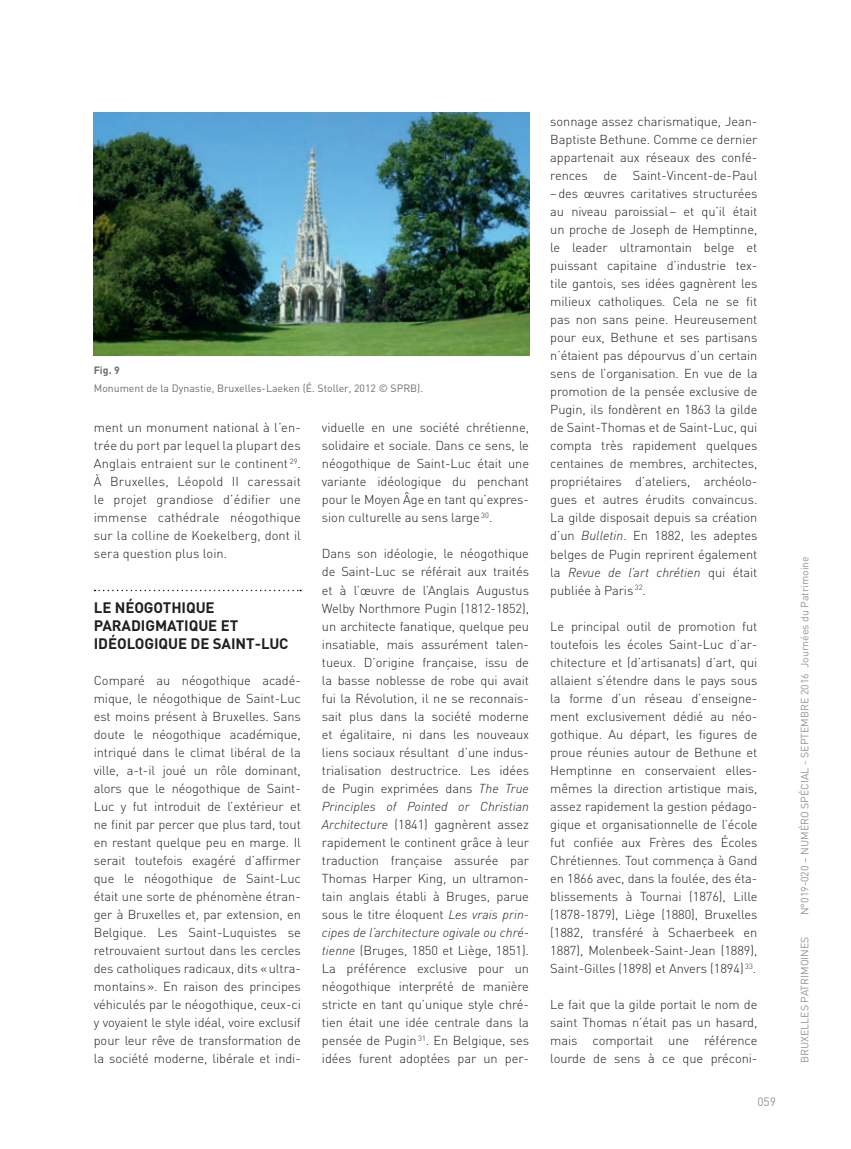
<style>
.page{position:relative;width:851px;height:1149px;background:#fff}
.page>*{position:absolute;margin:0;border:0;box-sizing:border-box;transform-origin:0 0}
.t1{font:700 15px/18px "DIN";letter-spacing:-.005em;color:#231f20}
.t2{font:300 12.9px/18px "DIN";letter-spacing:-.005em;color:#231f20;text-align:justify}
.t3{font:italic 300 12.9px "DINOT";color:#231f20}
.t4{font:12px "DIN";color:#939598}
.t5{font:10.5px "DIN";color:#939598}
.t6{font:10.5px "DIN";color:#6c6d70}
.t7{font:700 10.5px "DIN";color:#6c6d70}
.s1{font-family:"DINOT";font-style:italic}
.s2{font-family:"DIN";font-style:normal}
</style>
<div class="page">
<svg style="left:94px;top:589px;width:207px;height:2px"></svg>
<img style="left:94px;top:112px;width:435px;height:243px">
<p class="t7" style="left:94px;top:363px;width:28px">Fig. 9</p>
<p class="t6" style="left:94px;top:381px;width:331px">Monument de la Dynastie, Bruxelles-Laeken (É. Stoller, 2012 © SPRB).</p>
<p class="t2" style="left:322px;top:418px;width:208px">viduelle en une société chrétienne, solidaire et sociale. Dans ce sens, le néogothique de Saint-Luc était une variante idéologique du penchant pour le Moyen Âge en tant qu’expres&shy;sion culturelle au sens large <sup>30</sup>.</p>
<p class="t2" style="left:322px;top:544px;width:208px">Dans son idéologie, le néogothique de Saint-Luc se référait aux traités et à l’œuvre de l’Anglais Augustus Welby Northmore Pugin (1812-1852), un architecte fanatique, quelque peu insatiable, mais assurément talen&shy;tueux. D’origine française, issu de la basse noblesse de robe qui avait fui la Révolution, il ne se reconnais&shy;sait plus dans la société moderne et égalitaire, ni dans les nouveaux liens sociaux résultant d’une indus&shy;trialisation destructrice. Les idées de Pugin exprimées dans <span class="s1">The True</span></p>
<p class="t3" style="left:322px;top:798px;width:208px">Principles of Pointed or Christian</p>
<p class="t2" style="left:322px;top:814px;width:208px"><span class="s1">Architecture</span> (1841) gagnèrent assez rapidement le continent grâce à leur traduction française assurée par Thomas Harper King, un ultramon&shy;tain anglais établi à Bruges, parue sous le titre éloquent <span class="s1">Les vrais prin-</span></p>
<p class="t3" style="left:322px;top:924px;width:208px">cipes de l’architecture ogivale ou chré-</p>
<p class="t2" style="left:322px;top:940px;width:208px"><span class="s1">tienne</span> (Bruges, 1850 et Liège, 1851).<br>La préférence exclusive pour un néogothique interprété de manière stricte en tant qu’unique style chré&shy;tien était une idée centrale dans la pensée de Pugin <sup>31</sup>. En Belgique, ses idées furent adoptées par un per-</p>
<p class="t2" style="left:94px;top:418px;width:208px">ment un monument national à l’en&shy;trée du port par lequel la plupart des Anglais entraient sur le continent <sup>29</sup>.<br>À Bruxelles, Léopold II caressait le projet grandiose d’édifier une immense cathédrale néogothique sur la colline de Koekelberg, dont il sera question plus loin.</p>
<p class="t1" style="left:94px;top:597px;width:196px">LE NÉOGOTHIQUE<br>PARADIGMATIQUE ET<br>IDÉOLOGIQUE DE SAINT-LUC</p>
<p class="t2" style="left:94px;top:670px;width:208px">Comparé au néogothique acadé&shy;mique, le néogothique de Saint-Luc est moins présent à Bruxelles. Sans doute le néogothique académique, intriqué dans le climat libéral de la ville, a-t-il joué un rôle dominant, alors que le néogothique de Saint-Luc y fut introduit de l’extérieur et ne finit par percer que plus tard, tout en restant quelque peu en marge. Il serait toutefois exagéré d’affirmer que le néogothique de Saint-Luc était une sorte de phénomène étran&shy;ger à Bruxelles et, par extension, en Belgique. Les Saint-Luquistes se retrouvaient surtout dans les cercles des catholiques radicaux, dits «ultra&shy;montains». En raison des principes véhiculés par le néogothique, ceux-ci y voyaient le style idéal, voire exclusif pour leur rêve de transformation de la société moderne, libérale et indi-</p>
<p class="t2" style="left:550px;top:112px;width:208px">sonnage assez charismatique, Jean-Baptiste Bethune. Comme ce dernier appartenait aux réseaux des confé&shy;rences de Saint-Vincent-de-Paul</p>
<p class="t2" style="left:550px;top:184px;width:208px">– des œuvres caritatives structurées au niveau paroissial– et qu’il était un proche de Joseph de Hemptinne, le leader ultramontain belge et puissant capitaine d’industrie tex&shy;tile gantois, ses idées gagnèrent les milieux catholiques. Cela ne se fit pas non sans peine. Heureusement pour eux, Bethune et ses partisans n’étaient pas dépourvus d’un certain sens de l’organisation. En vue de la promotion de la pensée exclusive de Pugin, ils fondèrent en 1863 la gilde de Saint-Thomas et de Saint-Luc, qui compta très rapidement quelques centaines de membres, architectes, propriétaires d’ateliers, archéolo&shy;gues et autres érudits convaincus.<br>La gilde disposait depuis sa création d’un <span class="s1">Bulletin</span>. En 1882, les adeptes belges de Pugin reprirent également</p>
<p class="t3" style="left:550px;top:564px;width:208px"><span class="s2">la</span> Revue de l’art chrétien <span class="s2">qui était</span></p>
<p class="t2" style="left:550px;top:580px;width:97px">publiée à Paris <sup>32</sup>.</p>
<p class="t2" style="left:550px;top:616px;width:208px">Le principal outil de promotion fut toutefois les écoles Saint-Luc d’ar&shy;chitecture et (d’artisanats) d’art, qui allaient s’étendre dans le pays sous la forme d’un réseau d’enseigne&shy;ment exclusivement dédié au néo&shy;gothique. Au départ, les figures de proue réunies autour de Bethune et Hemptinne en conservaient elles&shy;mêmes la direction artistique mais, assez rapidement la gestion pédago&shy;gique et organisationnelle de l’école fut confiée aux Frères des Écoles Chrétiennes. Tout commença à Gand en 1866 avec, dans la foulée, des éta&shy;blissements à Tournai (1876), Lille (1878-1879), Liège (1880), Bruxelles (1882, transféré à Schaerbeek en 1887), Molenbeek-Saint-Jean (1889), Saint-Gilles (1898) et Anvers (1894) <sup>33</sup>.</p>
<p class="t2" style="left:550px;top:994px;width:208px">Le fait que la gilde portait le nom de saint Thomas n’était pas un hasard, mais comportait une référence lourde de sens à ce que préconi-</p>
<p class="t4" style="left:757px;top:1094px;width:20px">059</p>
<p class="t5" style="left:798px;top:915px;width:360px;rotate:-90deg">N°019-020 – NUMÉRO SPÉCIAL - SEPTEMBRE 2016 Journées du Patrimoine</p>
<p class="t5" style="left:798px;top:1062px;width:128px;rotate:-90deg">BRUXELLES PATRIMOINES</p>
</div>
